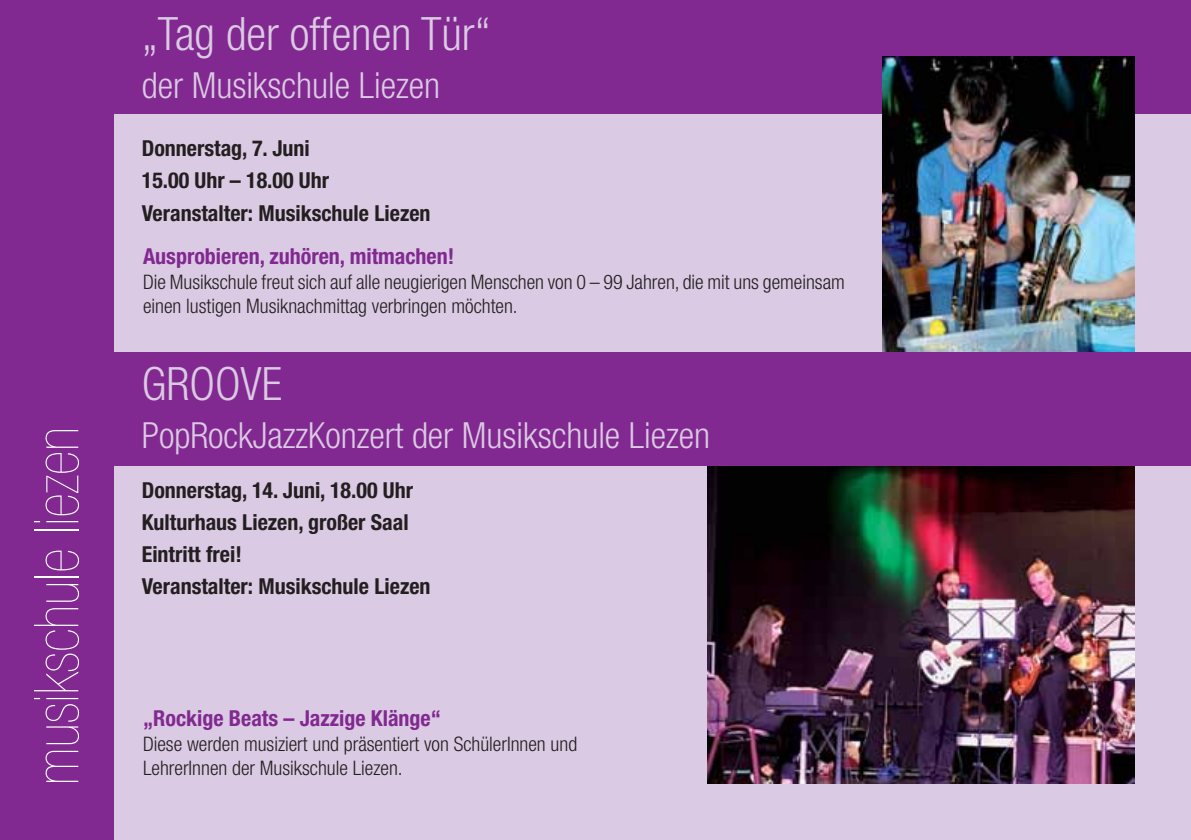
<style>
.page{position:relative;width:1191px;height:840px;background:#fff}
.page>*{position:absolute;margin:0;border:0;box-sizing:border-box;transform-origin:0 0}
.t1{font:900 condensed 62px "Helvetica Neue";color:#fff}
.t2{font:300 condensed 46px "Helvetica Neue";color:#dbcae3}
.t3{font:300 condensed 36px "Helvetica Neue";color:#dbcae3}
.t4{font:700 condensed 22px/32px "Helvetica Neue";color:#231f20}
.t5{font:700 condensed 22px "Helvetica Neue";color:#812990}
.t6{font:300 condensed 20px/24px "Helvetica Neue";color:#231f20}
</style>
<div class="page">
<div style="left:0;top:0;width:1191px;height:839px;background:#dbcae3"></div>
<img style="left:707px;top:465px;width:427px;height:317px">
<div style="left:0;top:0;width:113px;height:839px;background:#812990"></div>
<div style="left:0;top:0;width:1191px;height:113px;background:#812990"></div>
<img style="left:882px;top:57px;width:252px;height:294px">
<div style="left:0;top:351px;width:1191px;height:114px;background:#812990"></div>
<h1 class="t1" style="left:34px;top:784px;width:360px;rotate:-90deg">musikschule liezen</h1>
<h2 class="t2" style="left:142px;top:17px;width:351px">„Tag der offenen Tür“</h2>
<h3 class="t3" style="left:142px;top:72px;width:300px">der Musikschule Liezen</h3>
<p class="t4" style="left:142px;top:134px;width:290px">Donnerstag, 7. Juni<br>15.00 Uhr – 18.00 Uhr<br>Veranstalter: Musikschule Liezen</p>
<p class="t5" style="left:143px;top:248px;width:313px">Ausprobieren, zuhören, mitmachen!</p>
<p class="t6" style="left:143px;top:271px;width:703px">Die Musikschule freut sich auf alle neugierigen Menschen von 0 – 99 Jahren, die mit uns gemeinsam einen lustigen Musiknachmittag verbringen möchten.</p>
<h2 class="t2" style="left:142px;top:367px;width:142px">GROOVE</h2>
<h3 class="t3" style="left:142px;top:422px;width:570px">PopRockJazzKonzert der Musikschule Liezen</h3>
<p class="t4" style="left:142px;top:476px;width:290px">Donnerstag, 14. Juni, 18.00 Uhr<br>Kulturhaus Liezen, großer Saal<br>Eintritt frei!<br>Veranstalter: Musikschule Liezen</p>
<p class="t5" style="left:143px;top:709px;width:299px">„Rockige Beats – Jazzige Klänge“</p>
<p class="t6" style="left:143px;top:732px;width:436px">Diese werden musiziert und präsentiert von SchülerInnen und<br>LehrerInnen der Musikschule Liezen.</p>
</div>
